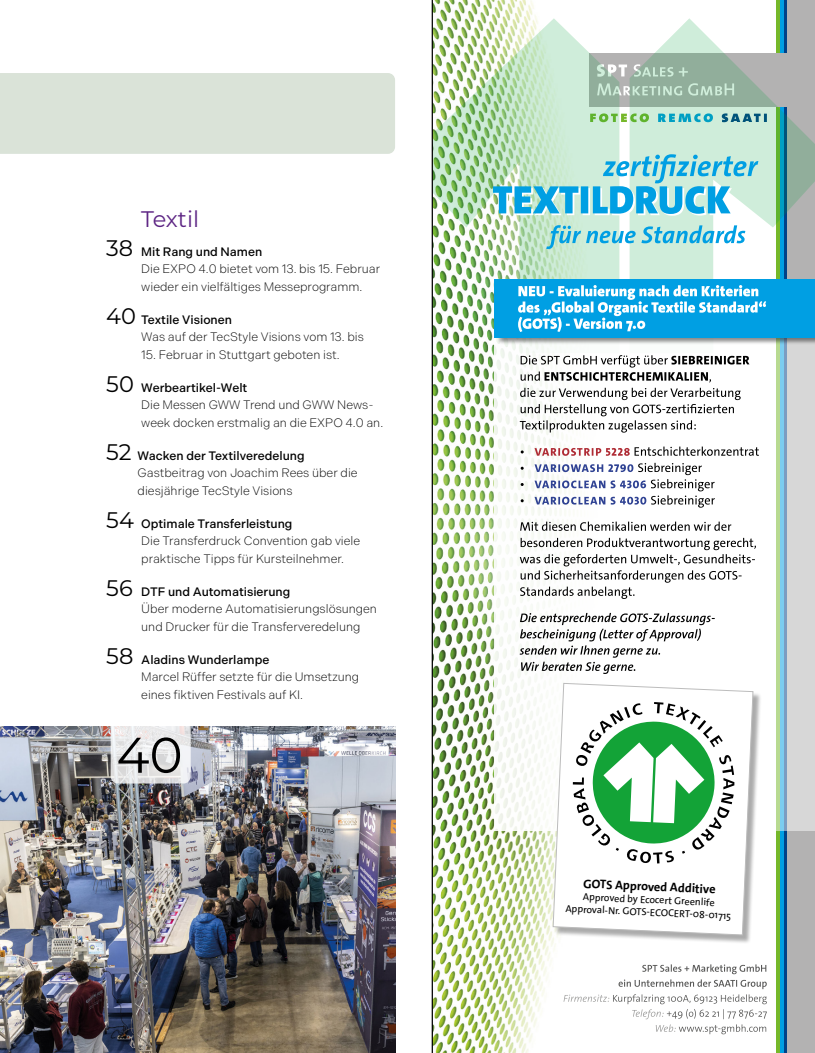
<style>
.page{position:relative;width:815px;height:1053px;background:#fff}
.page>*{position:absolute;margin:0;border:0;box-sizing:border-box;transform-origin:0 0}
.t1{font:50px "Montserrat";color:#000}
.t2{font:22.5px "Montserrat";color:#5c2483}
.t3{font:700 12.5px "The Sans C4 s";color:#000}
.t4{font:300 12.25px/17.5px "Indivisible";color:#000}
.t5{font:10.25px/12.4px "The Sans C4 s";color:#000;text-align:center}
.s1{font-family:"Montserrat";font-weight:400;font-size:22.5px}
.s2{font-weight:500}
</style>
<div class="page">
<img style="left:0;top:727px;width:395px;height:325px">
<div style="left:0;top:73px;width:395px;height:81px;background:#dae3d8"></div>
<svg style="left:432px;top:0;width:383px;height:1052px"></svg>
<svg style="left:111px;top:719px;width:80px;height:64px;fill:#ebebec"></svg>
<h2 class="t2" style="left:141px;top:203px;width:60px">Textil</h2>
<p class="t4" style="left:141px;top:243px;width:241px;text-indent:-35px"><span class="s1">38</span> <span class="s2">Mit Rang und Namen<br></span>Die EXPO 4.0 bietet vom 13. bis 15. Februar wieder ein vielfältiges Messeprogramm.</p>
<p class="t4" style="left:141px;top:311px;width:224px;text-indent:-35px"><span class="s1">40</span> <span class="s2">Textile Visionen<br></span>Was auf der TecStyle Visions vom 13. bis</p>
<p class="t4" style="left:141px;top:346px;width:200px">15. Februar in Stuttgart geboten ist.</p>
<p class="t4" style="left:141px;top:379px;width:243px;text-indent:-35px"><span class="s1">50</span> <span class="s2">Werbeartikel-Welt<br></span>Die Messen GWW Trend und GWW News&shy;week docken erstmalig an die EXPO 4.0 an.</p>
<p class="t4" style="left:138px;top:446px;width:222px;text-indent:-31px"><span class="s1">52</span> <span class="s2">Wacken der Textilveredelung<br></span>Gastbeitrag von Joachim Rees über die diesjährige TecStyle Visions</p>
<p class="t4" style="left:141px;top:514px;width:221px;text-indent:-35px"><span class="s1">54</span> <span class="s2">Optimale Transferleistung<br></span>Die Transferdruck Convention gab viele praktische Tipps für Kursteilnehmer.</p>
<p class="t4" style="left:141px;top:582px;width:237px;text-indent:-35px"><span class="s1">56</span> <span class="s2">DTF und Automatisierung<br></span>Über moderne Automatisierungslösungen und Drucker für die Transferveredelung</p>
<p class="t4" style="left:141px;top:650px;width:219px;text-indent:-35px"><span class="s1">58</span> <span class="s2">Aladins Wunderlampe<br></span>Marcel Rüffer setzte für die Umsetzung eines fiktiven Festivals auf KI.</p>
<h1 class="t1" style="left:116px;top:720px;width:68px">40</h1>
<p class="t3" style="left:584px;top:874px;width:134px;rotate:3deg">GOTS Approved Additive</p>
<p class="t5" style="left:566px;top:890px;width:167px;rotate:2deg">Approved by Ecocert Greenlife<br>Approval-Nr. GOTS-ECOCERT-08-01715</p>
</div>
